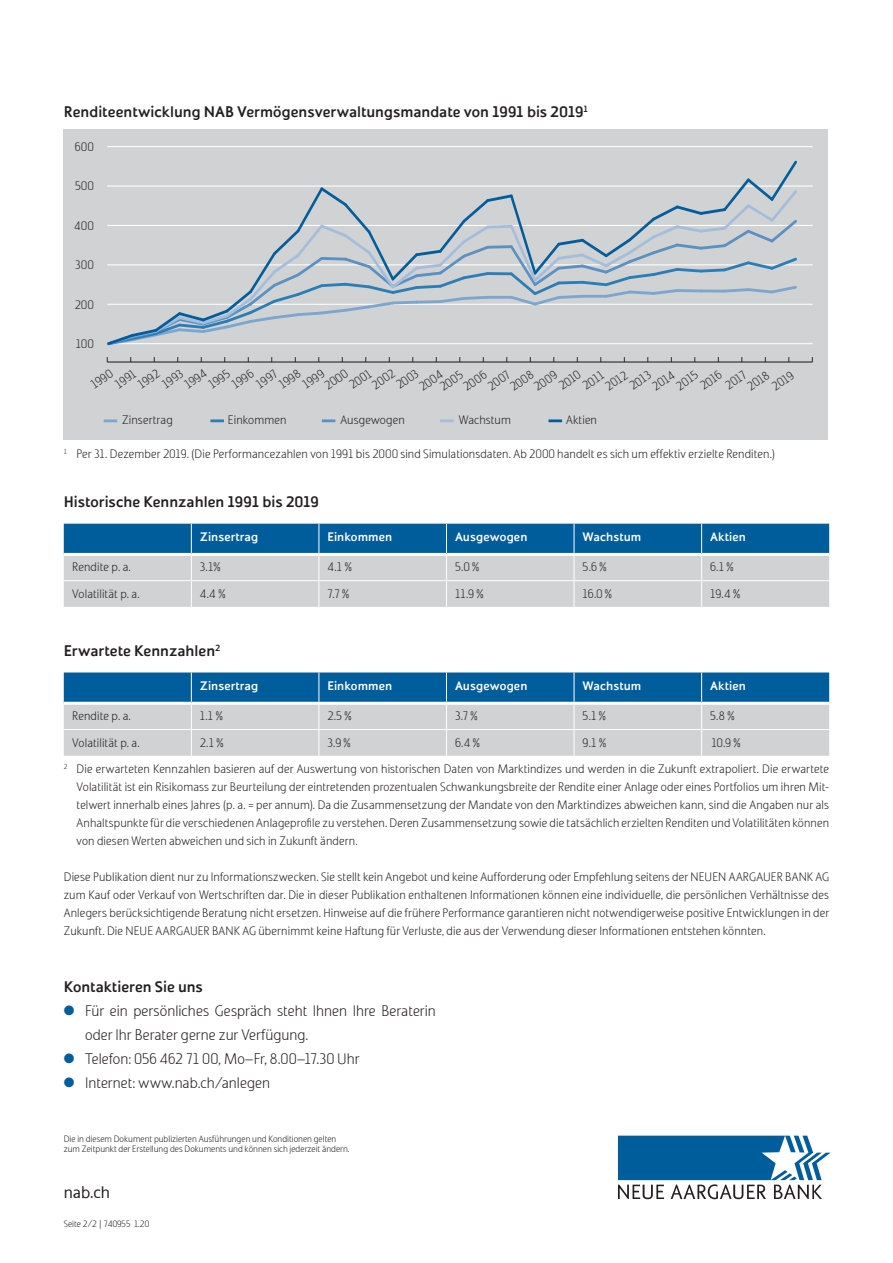
<style>
.page{position:relative;width:893px;height:1263px;background:#fff}
.page>*{position:absolute;margin:0;border:0;box-sizing:border-box;transform-origin:0 0}
.t1{font:16.5px "Solo Sans";color:#231f20}
.t2{font:300 15px/24px "Solo Sans";color:#231f20}
.t3{font:700 15px "Solo Sans";letter-spacing:-.005em;color:#231f20}
.t4{font:300 12px/18px "Solo Sans";letter-spacing:.01em;color:#231f20}
.t5{font:700 12px "Solo Sans";letter-spacing:.005em;color:#fff}
.t6{font:300 9px/10.5px "Solo Sans";color:#231f20}
.s1{font-weight:700;color:#7da6cf}
.s2{font-weight:700;color:#2b7db5}
.s3{font-weight:700;color:#5a90c2}
.s4{font-weight:700;color:#a4bddc}
.s5{font-weight:700;color:#005d9c}
.s6{color:#005d9c}
</style>
<div class="page">
<div style="left:64px;top:130px;width:764px;height:310px;background:#d1d2d4"></div>
<hr style="left:107px;top:343px;width:706px;height:1px;background:#fff">
<hr style="left:107px;top:304px;width:706px;height:1px;background:#fff">
<hr style="left:107px;top:265px;width:706px;height:1px;background:#fff">
<hr style="left:107px;top:225px;width:706px;height:1px;background:#fff">
<hr style="left:107px;top:186px;width:706px;height:1px;background:#fff">
<hr style="left:107px;top:146px;width:706px;height:1px;background:#fff">
<svg style="left:107px;top:160px;width:692px;height:186px"></svg>
<hr style="left:107px;top:362px;width:705px;height:1px;background:#231f20">
<svg style="left:64px;top:524px;width:765px;height:83px;background:#88aac1"></svg>
<hr style="left:64px;top:553px;width:127px;height:3px;background:#fff">
<hr style="left:191px;top:553px;width:128px;height:3px;background:#fff">
<hr style="left:319px;top:553px;width:127px;height:3px;background:#fff">
<hr style="left:446px;top:553px;width:128px;height:3px;background:#fff">
<hr style="left:574px;top:553px;width:128px;height:3px;background:#fff">
<hr style="left:702px;top:553px;width:127px;height:3px;background:#fff">
<svg style="left:618px;top:1136px;width:213px;height:63px"></svg>
<svg style="left:64px;top:672px;width:765px;height:84px;background:#88aac2"></svg>
<hr style="left:64px;top:702px;width:127px;height:3px;background:#fff">
<hr style="left:191px;top:702px;width:128px;height:3px;background:#fff">
<hr style="left:319px;top:702px;width:127px;height:3px;background:#fff">
<hr style="left:446px;top:702px;width:128px;height:3px;background:#fff">
<hr style="left:574px;top:702px;width:128px;height:3px;background:#fff">
<hr style="left:702px;top:702px;width:127px;height:3px;background:#fff">
<p class="t3" style="left:64px;top:103px;width:526px">Renditeentwicklung NAB Vermögensverwaltungsmandate von 1991 bis 2019<sup>1</sup></p>
<p class="t4" style="left:75px;top:138px;width:20px">600</p>
<p class="t4" style="left:75px;top:177px;width:20px">500</p>
<p class="t4" style="left:74px;top:217px;width:21px">400</p>
<p class="t4" style="left:75px;top:256px;width:20px">300</p>
<p class="t4" style="left:75px;top:296px;width:20px">200</p>
<p class="t4" style="left:76px;top:335px;width:19px">100</p>
<p class="t4" style="left:87px;top:378px;width:25px;rotate:-35deg">1990</p>
<p class="t4" style="left:111px;top:378px;width:24px;rotate:-35deg">1991</p>
<p class="t4" style="left:134px;top:378px;width:25px;rotate:-35deg">1992</p>
<p class="t4" style="left:158px;top:378px;width:24px;rotate:-35deg">1993</p>
<p class="t4" style="left:181px;top:379px;width:26px;rotate:-35deg">1994</p>
<p class="t4" style="left:205px;top:378px;width:25px;rotate:-35deg">1995</p>
<p class="t4" style="left:228px;top:378px;width:25px;rotate:-35deg">1996</p>
<p class="t4" style="left:252px;top:378px;width:24px;rotate:-35deg">1997</p>
<p class="t4" style="left:275px;top:378px;width:25px;rotate:-35deg">1998</p>
<p class="t4" style="left:299px;top:378px;width:25px;rotate:-35deg">1999</p>
<p class="t4" style="left:321px;top:379px;width:27px;rotate:-35deg">2000</p>
<p class="t4" style="left:345px;top:379px;width:26px;rotate:-35deg">2001</p>
<p class="t4" style="left:368px;top:379px;width:27px;rotate:-35deg">2002</p>
<p class="t4" style="left:392px;top:379px;width:26px;rotate:-35deg">2003</p>
<p class="t4" style="left:431px;top:373px;width:27px;line-height:12px;text-indent:-17px;rotate:-35deg">2004<br>2005</p>
<p class="t4" style="left:459px;top:381px;width:27px;rotate:-35deg">2006</p>
<p class="t4" style="left:484px;top:380px;width:26px;rotate:-35deg">2007</p>
<p class="t4" style="left:506px;top:381px;width:27px;rotate:-35deg">2008</p>
<p class="t4" style="left:530px;top:381px;width:27px;rotate:-35deg">2009</p>
<p class="t4" style="left:555px;top:380px;width:25px;rotate:-35deg">2010</p>
<p class="t4" style="left:579px;top:380px;width:25px;rotate:-35deg">2011</p>
<p class="t4" style="left:601px;top:380px;width:26px;rotate:-35deg">2012</p>
<p class="t4" style="left:626px;top:380px;width:25px;rotate:-35deg">2013</p>
<p class="t4" style="left:648px;top:380px;width:26px;rotate:-35deg">2014</p>
<p class="t4" style="left:672px;top:380px;width:25px;rotate:-35deg">2015</p>
<p class="t4" style="left:696px;top:380px;width:25px;rotate:-35deg">2016</p>
<p class="t4" style="left:721px;top:379px;width:24px;rotate:-35deg">2017</p>
<p class="t4" style="left:743px;top:380px;width:25px;rotate:-35deg">2018</p>
<p class="t4" style="left:768px;top:380px;width:25px;rotate:-35deg">2019</p>
<p class="t4" style="left:104px;top:411px;width:70px"><span class="s1">—</span> Zinsertrag</p>
<p class="t4" style="left:211px;top:411px;width:77px"><span class="s2">—</span> Einkommen</p>
<p class="t4" style="left:323px;top:411px;width:84px"><span class="s3">—</span> Ausgewogen</p>
<p class="t4" style="left:441px;top:411px;width:72px"><span class="s4">—</span> Wachstum</p>
<p class="t4" style="left:549px;top:411px;width:49px"><span class="s5">—</span> Aktien</p>
<p class="t4" style="left:64px;top:445px;width:712px"><sup>1</sup> Per 31. Dezember 2019. (Die Performancezahlen von 1991 bis 2000 sind Simulationsdaten. Ab 2000 handelt es sich um effektiv erzielte Renditen.)</p>
<p class="t3" style="left:64px;top:492px;width:257px">Historische Kennzahlen 1991 bis 2019</p>
<p class="t5" style="left:200px;top:529px;width:60px">Zinsertrag</p>
<p class="t5" style="left:327px;top:529px;width:66px">Einkommen</p>
<p class="t5" style="left:455px;top:529px;width:74px">Ausgewogen</p>
<p class="t5" style="left:583px;top:529px;width:60px">Wachstum</p>
<p class="t5" style="left:710px;top:529px;width:37px">Aktien</p>
<p class="t4" style="left:72px;top:558px;width:60px">Rendite p. a.</p>
<p class="t4" style="left:200px;top:558px;width:22px">3.1%</p>
<p class="t4" style="left:327px;top:558px;width:26px">4.1 %</p>
<p class="t4" style="left:455px;top:558px;width:26px">5.0 %</p>
<p class="t4" style="left:583px;top:558px;width:25px">5.6 %</p>
<p class="t4" style="left:710px;top:558px;width:25px">6.1 %</p>
<p class="t4" style="left:72px;top:585px;width:69px">Volatilität p. a.</p>
<p class="t4" style="left:200px;top:585px;width:27px">4.4 %</p>
<p class="t4" style="left:327px;top:585px;width:23px">7.7 %</p>
<p class="t4" style="left:455px;top:585px;width:30px">11.9 %</p>
<p class="t4" style="left:583px;top:585px;width:31px">16.0 %</p>
<p class="t4" style="left:710px;top:585px;width:32px">19.4 %</p>
<p class="t3" style="left:64px;top:641px;width:158px">Erwartete Kennzahlen<sup>2</sup></p>
<p class="t5" style="left:200px;top:678px;width:60px">Zinsertrag</p>
<p class="t5" style="left:327px;top:678px;width:66px">Einkommen</p>
<p class="t5" style="left:455px;top:678px;width:74px">Ausgewogen</p>
<p class="t5" style="left:583px;top:678px;width:60px">Wachstum</p>
<p class="t5" style="left:710px;top:678px;width:37px">Aktien</p>
<p class="t4" style="left:72px;top:707px;width:60px">Rendite p. a.</p>
<p class="t4" style="left:200px;top:707px;width:24px">1.1 %</p>
<p class="t4" style="left:327px;top:707px;width:26px">2.5 %</p>
<p class="t4" style="left:455px;top:707px;width:24px">3.7 %</p>
<p class="t4" style="left:583px;top:707px;width:25px">5.1 %</p>
<p class="t4" style="left:710px;top:707px;width:26px">5.8 %</p>
<p class="t4" style="left:72px;top:733px;width:69px">Volatilität p. a.</p>
<p class="t4" style="left:200px;top:733px;width:25px">2.1 %</p>
<p class="t4" style="left:327px;top:733px;width:25px">3.9 %</p>
<p class="t4" style="left:455px;top:733px;width:26px">6.4 %</p>
<p class="t4" style="left:583px;top:733px;width:25px">9.1 %</p>
<p class="t4" style="left:64px;top:729px;width:767px;line-height:26.2px;text-indent:648px">10.9 %<br><sup>2</sup> Die erwarteten Kennzahlen basieren auf der Auswertung von historischen Daten von Marktindizes und werden in die Zukunft extrapoliert. Die erwartete</p>
<p class="t4" style="left:77px;top:778px;width:754px;text-align:justify">Volatilität ist ein Risikomass zur Beurteilung der eintretenden prozentualen Schwankungsbreite der Rendite einer Anlage oder eines Portfolios um ihren Mit&shy;telwert innerhalb eines Jahres (p. a. = per annum). Da die Zusammensetzung der Mandate von den Marktindizes abweichen kann, sind die Angaben nur als Anhaltspunkte für die verschiedenen Anlageprofile zu verstehen. Deren Zusammensetzung sowie die tatsächlich erzielten Renditen und Volatilitäten können von diesen Werten abweichen und sich in Zukunft ändern.</p>
<p class="t4" style="left:64px;top:868px;width:767px;text-align:justify">Diese Publikation dient nur zu Informationszwecken. Sie stellt kein Angebot und keine Aufforderung oder Empfehlung seitens der NEUEN AARGAUER BANK AG zum Kauf oder Verkauf von Wertschriften dar. Die in dieser Publikation enthaltenen Informationen können eine individuelle, die persönlichen Verhältnisse des Anlegers berücksichtigende Beratung nicht ersetzen. Hinweise auf die frühere Performance garantieren nicht notwendigerweise positive Entwicklungen in der Zukunft. Die NEUE AARGAUER BANK AG übernimmt keine Haftung für Verluste, die aus der Verwendung dieser Informationen entstehen könnten.</p>
<p class="t3" style="left:64px;top:977px;width:141px">Kontaktieren Sie uns</p>
<p class="t2" style="left:85px;top:998px;width:352px;text-indent:-21px"><span class="s6">●</span> Für ein persönliches Gespräch steht Ihnen Ihre Beraterin oder Ihr Berater gerne zur Verfügung.</p>
<p class="t2" style="left:64px;top:1046px;width:297px"><span class="s6">●</span> Telefon: 056 462 71 00, Mo–Fr, 8.00–17.30 Uhr</p>
<p class="t2" style="left:64px;top:1070px;width:208px"><span class="s6">●</span> Internet: www.nab.ch/anlegen</p>
<p class="t6" style="left:64px;top:1133px;width:287px">Die in diesem Dokument publizierten Ausführungen und Konditionen gelten zum Zeitpunkt der Erstellung des Dokuments und können sich jederzeit ändern.</p>
<h1 class="t1" style="left:64px;top:1183px;width:48px">nab.ch</h1>
<p class="t6" style="left:64px;top:1218px;width:87px">Seite 2/2 | 740955 1.20</p>
</div>
